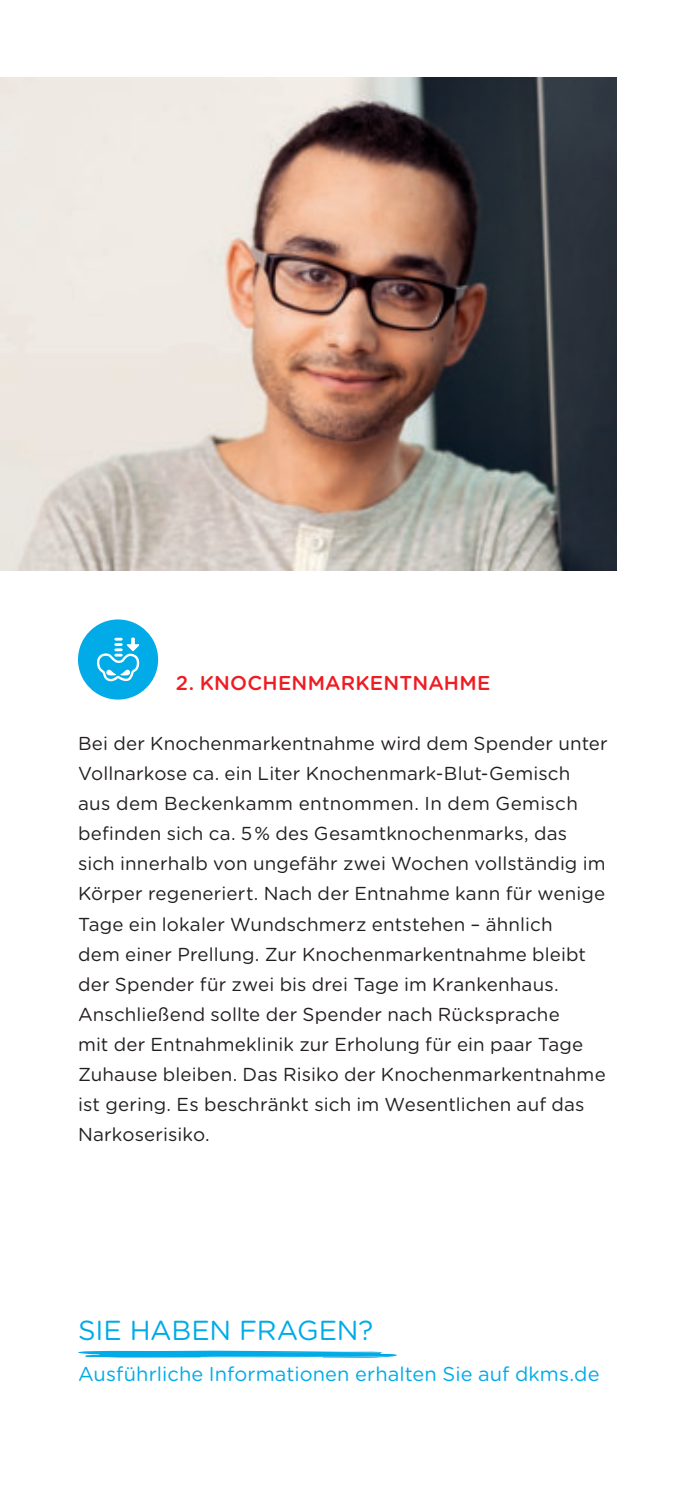
<style>
.page{position:relative;width:695px;height:1489px;background:#fff}
.page>*{position:absolute;margin:0;border:0;box-sizing:border-box;transform-origin:0 0}
.t1{font:27.5px "Gotham Rounded";color:#00abe7}
.t2{font:20px "Gotham Rounded";letter-spacing:.005em;color:#00abe7}
.t3{font:500 20px "Gotham Rounded";letter-spacing:.01em;color:#ee1d23}
.t4{font:18.75px/30px "Gotham Rounded";letter-spacing:.01em;color:#231f20}
</style>
<div class="page">
<img style="left:0;top:78px;width:617px;height:492px">
<div style="left:78px;top:619px;width:80px;height:80px;background:#00abe7;border-radius:50%"></div>
<svg style="left:96px;top:637px;width:44px;height:44px"></svg>
<svg style="left:78px;top:1350px;width:319px;height:7px"></svg>
<p class="t3" style="left:176px;top:674px;width:316px">2. KNOCHENMARKENTNAHME</p>
<p class="t4" style="left:78px;top:729px;width:531px">Bei der Knochenmarkentnahme wird dem Spender unter Vollnarkose ca. ein Liter Knochenmark-Blut-Gemisch<br>aus dem Beckenkamm entnommen. In dem Gemisch befinden sich ca. 5 % des Gesamtknochenmarks, das sich innerhalb von ungefähr zwei Wochen vollständig im Körper regeneriert. Nach der Entnahme kann für wenige Tage ein lokaler Wundschmerz entstehen – ähnlich<br>dem einer Prellung. Zur Knochenmarkentnahme bleibt der Spender für zwei bis drei Tage im Krankenhaus.<br>Anschließend sollte der Spender nach Rücksprache<br>mit der Entnahmeklinik zur Erholung für ein paar Tage Zuhause bleiben. Das Risiko der Knochenmarkentnahme ist gering. Es beschränkt sich im Wesentlichen auf das Narkoserisiko.</p>
<h1 class="t1" style="left:78px;top:1316px;width:297px">SIE HABEN FRAGEN?</h1>
<p class="t2" style="left:78px;top:1363px;width:523px">Ausführliche Informationen erhalten Sie auf dkms.de</p>
</div>
